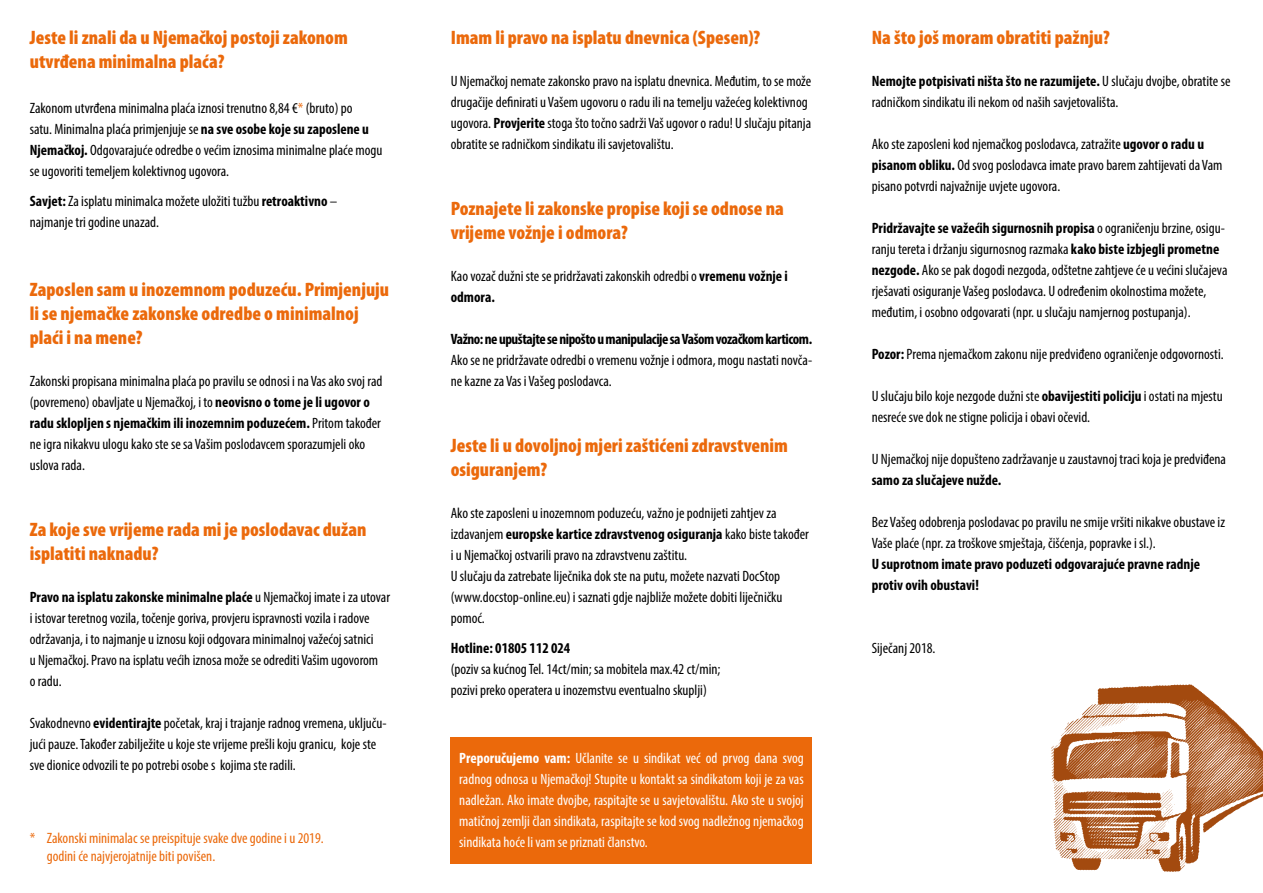
<style>
.page{position:relative;width:1263px;height:893px;background:#fff}
.page>*{position:absolute;margin:0;border:0;box-sizing:border-box;transform-origin:0 0}
.t1{font:900 condensed 19.5px/24px "Myriad Pro";color:#eb690b}
.t2{font:condensed 15px/21px "Myriad Pro";color:#000}
.t3{font:condensed 15px/21px "Myriad Pro";color:#fff;text-align:justify}
.t4{font:700 condensed 15px/21px "Myriad Pro";color:#000}
.t5{font:condensed 15px/18px "Myriad Pro";color:#eb690b}
.t6{font:700 condensed 15px "Myriad Pro";letter-spacing:-.03em;color:#000}
.s1{color:#eb690b}
.s2{font-weight:700}
</style>
<div class="page">
<div style="left:451px;top:737px;width:361px;height:126px;background:#eb690b"></div>
<img style="left:1051px;top:684px;width:212px;height:188px">
<h1 class="t1" style="left:30px;top:25px;width:320px">Jeste li znali da u Njemačkoj postoji zakonom utvrđena minimalna plaća?</h1>
<p class="t2" style="left:30px;top:98px;width:354px">Zakonom utvrđena minimalna plaća iznosi trenutno 8,84 €<span class="s1">*</span> (bruto) po<br>satu. Minimalna plaća primjenjuje se <span class="s2">na sve osobe koje su zaposlene u Njemačkoj.</span> Odgovarajuće odredbe o većim iznosima minimalne plaće mogu se ugovoriti temeljem kolektivnog ugovora.</p>
<p class="t2" style="left:30px;top:191px;width:309px"><span class="s2">Savjet:</span> Za isplatu minimalca možete uložiti tužbu <span class="s2">retroaktivno</span> – najmanje tri godine unazad.</p>
<h1 class="t1" style="left:30px;top:277px;width:361px">Zaposlen sam u inozemnom poduzeću. Primjenjuju li se njemačke zakonske odredbe o minimalnoj plaći i na mene?</h1>
<p class="t2" style="left:30px;top:371px;width:354px">Zakonski propisana minimalna plaća po pravilu se odnosi i na Vas ako svoj rad (povremeno) obavljate u Njemačkoj, i to <span class="s2">neovisno o tome je li ugovor o radu sklopljen s njemačkim ili inozemnim poduzećem.</span> Pritom također ne igra nikakvu ulogu kako ste se sa Vašim poslodavcem sporazumjeli oko uslova rada.</p>
<h1 class="t1" style="left:30px;top:517px;width:338px">Za koje sve vrijeme rada mi je poslodavac dužan isplatiti naknadu?</h1>
<p class="t2" style="left:30px;top:587px;width:362px"><span class="s2">Pravo na isplatu zakonske minimalne plaće</span> u Njemačkoj imate i za utovar i istovar teretnog vozila, točenje goriva, provjeru ispravnosti vozila i radove održavanja, i to najmanje u iznosu koji odgovara minimalnoj važećoj satnici<br>u Njemačkoj. Pravo na isplatu većih iznosa može se odrediti Vašim ugovorom<br>o radu.</p>
<p class="t2" style="left:30px;top:713px;width:358px">Svakodnevno <span class="s2">evidentirajte</span> početak, kraj i trajanje radnog vremena, uključu&shy;jući pauze. Također zabilježite u koje ste vrijeme prešli koju granicu, koje ste sve dionice odvozili te po potrebi osobe s kojima ste radili.</p>
<p class="t5" style="left:47px;top:829px;width:278px;text-indent:-17px">* Zakonski minimalac se preispituje svake dve godine i u 2019. godini će najvjerojatnije biti povišen.</p>
<h1 class="t1" style="left:451px;top:25px;width:311px">Imam li pravo na isplatu dnevnica (Spesen)?</h1>
<p class="t2" style="left:451px;top:71px;width:362px">U Njemačkoj nemate zakonsko pravo na isplatu dnevnica. Međutim, to se može drugačije definirati u Vašem ugovoru o radu ili na temelju važećeg kolektivnog ugovora. <span class="s2">Provjerite</span> stoga što točno sadrži Vaš ugovor o radu! U slučaju pitanja obratite se radničkom sindikatu ili savjetovalištu.</p>
<h1 class="t1" style="left:451px;top:196px;width:334px">Poznajete li zakonske propise koji se odnose na vrijeme vožnje i odmora?</h1>
<p class="t2" style="left:451px;top:266px;width:339px">Kao vozač dužni ste se pridržavati zakonskih odredbi o <span class="s2">vremenu vožnje i odmora.</span></p>
<p class="t6" style="left:451px;top:330px;width:363px">Važno: ne upuštajte se nipošto u manipulacije sa Vašom vozačkom karticom.</p>
<p class="t2" style="left:451px;top:350px;width:363px">Ako se ne pridržavate odredbi o vremenu vožnje i odmora, mogu nastati novča&shy;ne kazne za Vas i Vašeg poslodavca.</p>
<h1 class="t1" style="left:451px;top:433px;width:339px">Jeste li u dovoljnoj mjeri zaštićeni zdravstvenim osiguranjem?</h1>
<p class="t2" style="left:451px;top:503px;width:360px">Ako ste zaposleni u inozemnom poduzeću, važno je podnijeti zahtjev za izdavanjem <span class="s2">europske kartice zdravstvenog osiguranja</span> kako biste također i u Njemačkoj ostvarili pravo na zdravstvenu zaštitu.<br>U slučaju da zatrebate liječnika dok ste na putu, možete nazvati DocStop (www.docstop-online.eu) i saznati gdje najbliže možete dobiti liječničku pomoć.</p>
<p class="t4" style="left:451px;top:638px;width:121px">Hotline: 01805 112 024</p>
<p class="t2" style="left:451px;top:659px;width:271px">(poziv sa kućnog Tel. 14ct/min; sa mobitela max.42 ct/min; pozivi preko operatera u inozemstvu eventualno skuplji)</p>
<p class="t3" style="left:459px;top:747px;width:346px"><span class="s2">Preporučujemo vam:</span> Učlanite se u sindikat već od prvog dana svog radnog odnosa u Njemačkoj! Stupite u kontakt sa sindikatom koji je za vas nadležan. Ako imate dvojbe, raspitajte se u savjetovalištu. Ako ste u svojoj matičnoj zemlji član sindikata, raspitajte se kod svog nadležnog njemačkog sindikata hoće li vam se priznati članstvo.</p>
<h1 class="t1" style="left:872px;top:25px;width:240px">Na što još moram obratiti pažnju?</h1>
<p class="t2" style="left:872px;top:71px;width:360px"><span class="s2">Nemojte potpisivati ništa što ne razumijete.</span> U slučaju dvojbe, obratite se radničkom sindikatu ili nekom od naših savjetovališta.</p>
<p class="t2" style="left:872px;top:134px;width:352px">Ako ste zaposleni kod njemačkog poslodavca, zatražite <span class="s2">ugovor o radu u pisanom obliku.</span> Od svog poslodavca imate pravo barem zahtijevati da Vam pisano potvrdi najvažnije uvjete ugovora.</p>
<p class="t2" style="left:872px;top:218px;width:357px"><span class="s2">Pridržavajte se važećih sigurnosnih propisa</span> o ograničenju brzine, osigu&shy;ranju tereta i držanju sigurnosnog razmaka <span class="s2">kako biste izbjegli prometne nezgode.</span> Ako se pak dogodi nezgoda, odštetne zahtjeve će u većini slučajeva rješavati osiguranje Vašeg poslodavca. U određenim okolnostima možete, međutim, i osobno odgovarati (npr. u slučaju namjernog postupanja).</p>
<p class="t2" style="left:872px;top:344px;width:353px"><span class="s2">Pozor:</span> Prema njemačkom zakonu nije predviđeno ograničenje odgovornosti.</p>
<p class="t2" style="left:872px;top:386px;width:352px">U slučaju bilo koje nezgode dužni ste <span class="s2">obavijestiti policiju</span> i ostati na mjestu nesreće sve dok ne stigne policija i obavi očevid.</p>
<p class="t2" style="left:872px;top:449px;width:356px">U Njemačkoj nije dopušteno zadržavanje u zaustavnoj traci koja je predviđena</p>
<p class="t4" style="left:872px;top:470px;width:131px">samo za slučajeve nužde.</p>
<p class="t2" style="left:872px;top:512px;width:355px">Bez Vašeg odobrenja poslodavac po pravilu ne smije vršiti nikakve obustave iz<br>Vaše plaće (npr. za troškove smještaja, čišćenja, popravke i sl.).</p>
<p class="t4" style="left:872px;top:554px;width:330px">U suprotnom imate pravo poduzeti odgovarajuće pravne radnje protiv ovih obustavi!</p>
<p class="t2" style="left:872px;top:638px;width:65px">Siječanj 2018.</p>
</div>
